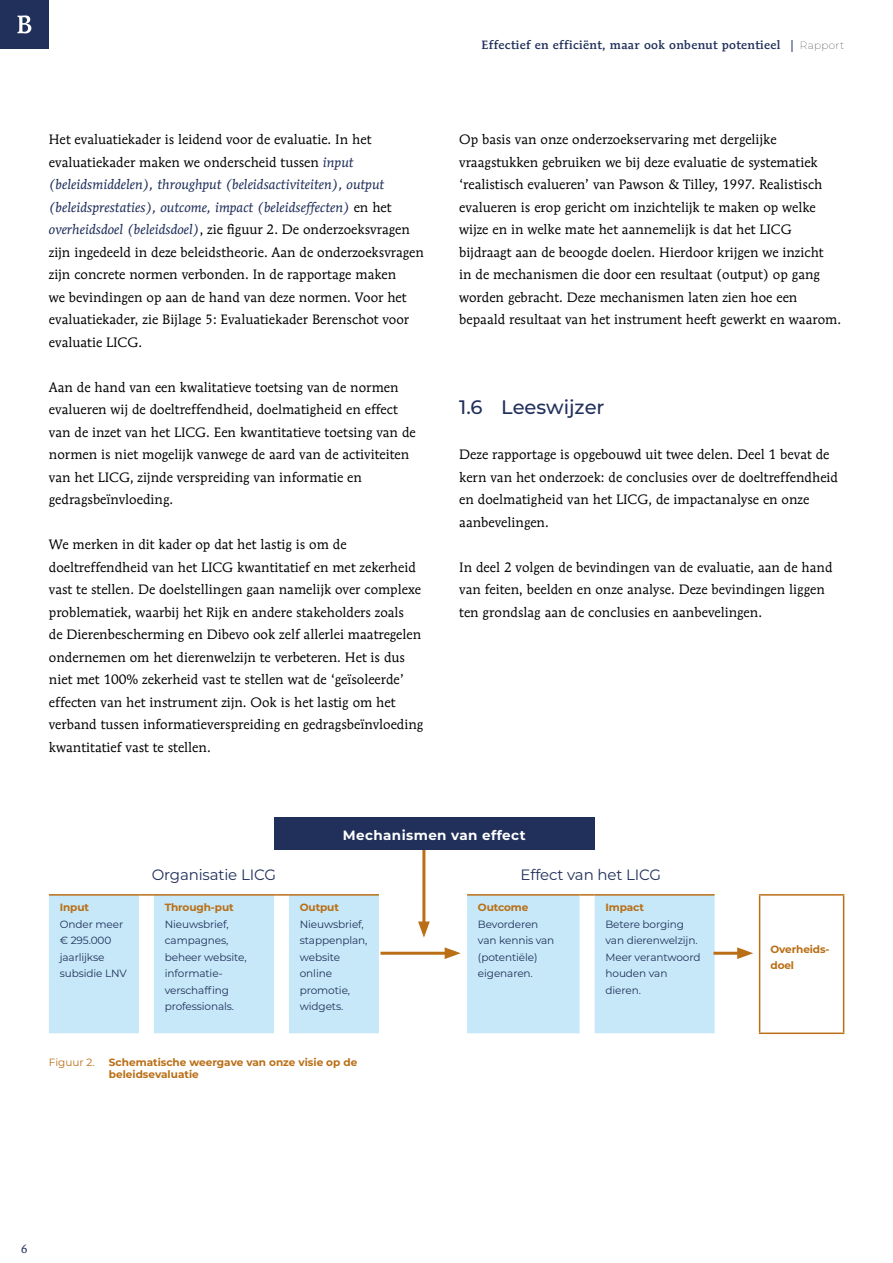
<style>
.page{position:relative;width:893px;height:1263px;background:#fff}
.page>*{position:absolute;margin:0;border:0;box-sizing:border-box;transform-origin:0 0}
.t1{font:500 19.5px "Montserrat";color:#21305b}
.t2{font:15px "Montserrat";letter-spacing:-.01em;color:#21305b}
.t3{font:13.5px/22.5px "Mendoza Roman Std";color:#000}
.t4{font:700 13.5px "Montserrat";letter-spacing:.03em;color:#fff}
.t5{font:500 12px "Mendoza Roman Std";letter-spacing:.03em;color:#21305b}
.t6{font:12px "Mendoza Roman Std";color:#21305b}
.t7{font:10.5px/16.5px "Montserrat";letter-spacing:-.01em;color:#21305b}
.t8{font:700 10.5px/16.5px "Montserrat";letter-spacing:-.01em;color:#ba6e15}
.t9{font:10.5px "Montserrat";color:#ba6e15}
.s1{font-style:italic;color:#21305b}
.s2{font-family:"Montserrat";font-weight:100;font-size:10.5px;color:#000}
</style>
<div class="page">
<div style="left:0;top:0;width:49px;height:49px;background:#21305b"></div>
<svg style="left:17px;top:15px;width:14px;height:18px"></svg>
<div style="left:274px;top:818px;width:321px;height:32px;background:#21305b"></div>
<svg style="left:49px;top:895px;width:666px;height:138px;fill:#c6e8f8"></svg>
<hr style="left:49px;top:894px;width:90px;height:2px;background:#ba6e15">
<svg style="left:139px;top:894px;width:15px;height:2px"></svg>
<hr style="left:154px;top:894px;width:120px;height:2px;background:#ba6e15">
<svg style="left:274px;top:894px;width:15px;height:2px"></svg>
<hr style="left:289px;top:894px;width:90px;height:2px;background:#ba6e15">
<hr style="left:467px;top:894px;width:113px;height:2px;background:#ba6e15">
<svg style="left:580px;top:894px;width:15px;height:2px"></svg>
<hr style="left:595px;top:894px;width:120px;height:2px;background:#ba6e15">
<hr style="left:759px;top:894px;width:85px;height:2px;background:#ba6e15">
<hr style="left:759px;top:896px;width:1px;height:136px;background:#ba6e15">
<hr style="left:843px;top:896px;width:1px;height:136px;background:#ba6e15">
<hr style="left:759px;top:1032px;width:85px;height:2px;background:#ba6e15">
<hr style="left:713px;top:952px;width:30px;height:3px;background:#ba6e15">
<svg style="left:737px;top:947px;width:16px;height:12px"></svg>
<p class="t3" style="left:49px;top:128px;width:377px">Het evaluatiekader is leidend voor de evaluatie. In het evaluatiekader maken we onderscheid tussen <span class="s1">input (beleidsmiddelen), throughput (beleidsactiviteiten), output (beleidsprestaties), outcome, impact (beleidseffecten)</span> en het <span class="s1">overheidsdoel (beleidsdoel)</span>, zie figuur 2. De onderzoeksvragen zijn ingedeeld in deze beleidstheorie. Aan de onderzoeksvragen zijn concrete normen verbonden. In de rapportage maken<br>we bevindingen op aan de hand van deze normen. Voor het evaluatiekader, zie Bijlage 5: Evaluatiekader Berenschot voor evaluatie LICG.</p>
<p class="t3" style="left:49px;top:375px;width:368px">Aan de hand van een kwalitatieve toetsing van de normen evalueren wij de doeltreffendheid, doelmatigheid en effect van de inzet van het LICG. Een kwantitatieve toetsing van de normen is niet mogelijk vanwege de aard van de activiteiten van het LICG, zijnde verspreiding van informatie en gedragsbeïnvloeding.</p>
<p class="t3" style="left:49px;top:533px;width:376px">We merken in dit kader op dat het lastig is om de doeltreffendheid van het LICG kwantitatief en met zekerheid vast te stellen. De doelstellingen gaan namelijk over complexe problematiek, waarbij het Rijk en andere stakeholders zoals<br>de Dierenbescherming en Dibevo ook zelf allerlei maatregelen ondernemen om het dierenwelzijn te verbeteren. Het is dus niet met 100% zekerheid vast te stellen wat de ‘geïsoleerde’ effecten van het instrument zijn. Ook is het lastig om het verband tussen informatieverspreiding en gedragsbeïnvloeding kwantitatief vast te stellen.</p>
<p class="t5" style="left:481px;top:37px;width:364px">Effectief en efficiënt, maar ook onbenut potentieel | <span class="s2">Rapport</span></p>
<p class="t3" style="left:459px;top:128px;width:383px">Op basis van onze onderzoekservaring met dergelijke vraagstukken gebruiken we bij deze evaluatie de systematiek ‘realistisch evalueren’ van Pawson &amp; Tilley, 1997. Realistisch evalueren is erop gericht om inzichtelijk te maken op welke wijze en in welke mate het aannemelijk is dat het LICG bijdraagt aan de beoogde doelen. Hierdoor krijgen we inzicht<br>in de mechanismen die door een resultaat (output) op gang worden gebracht. Deze mechanismen laten zien hoe een bepaald resultaat van het instrument heeft gewerkt en waarom.</p>
<h1 class="t1" style="left:459px;top:393px;width:147px">1.6 Leeswijzer</h1>
<p class="t3" style="left:459px;top:443px;width:380px">Deze rapportage is opgebouwd uit twee delen. Deel 1 bevat de kern van het onderzoek: de conclusies over de doeltreffendheid en doelmatigheid van het LICG, de impactanalyse en onze aanbevelingen.</p>
<p class="t3" style="left:459px;top:555px;width:375px">In deel 2 volgen de bevindingen van de evaluatie, aan de hand van feiten, beelden en onze analyse. Deze bevindingen liggen ten grondslag aan de conclusies en aanbevelingen.</p>
<p class="t4" style="left:343px;top:826px;width:184px">Mechanismen van effect</p>
<p class="t8" style="left:60px;top:899px;width:31px">Input</p>
<p class="t7" style="left:60px;top:915px;width:69px">Onder meer € 295.000 jaarlijkse subsidie LNV</p>
<p class="t2" style="left:152px;top:864px;width:126px">Organisatie LICG</p>
<p class="t2" style="left:521px;top:864px;width:142px">Effect van het LICG</p>
<p class="t8" style="left:165px;top:899px;width:70px">Through-put</p>
<p class="t7" style="left:165px;top:915px;width:83px">Nieuwsbrief, campagnes, beheer website, informatie&shy;verschaffing professionals.</p>
<p class="t8" style="left:300px;top:899px;width:41px">Output</p>
<p class="t7" style="left:300px;top:915px;width:69px">Nieuwsbrief, stappenplan, website online promotie, widgets.</p>
<p class="t8" style="left:478px;top:899px;width:52px">Outcome</p>
<p class="t7" style="left:478px;top:915px;width:78px">Bevorderen van kennis van (potentiële) eigenaren.</p>
<p class="t8" style="left:605px;top:899px;width:40px">Impact</p>
<p class="t7" style="left:605px;top:915px;width:96px">Betere borging van dierenwelzijn.<br>Meer verantwoord houden van dieren.</p>
<p class="t9" style="left:49px;top:1055px;width:47px">Figuur 2.</p>
<p class="t8" style="left:109px;top:1055px;width:250px;line-height:12.6px">Schematische weergave van onze visie op de beleidsevaluatie</p>
<p class="t8" style="left:770px;top:940px;width:61px">Overheids&shy;doel</p>
<p class="t6" style="left:21px;top:1241px;width:8px">6</p>
</div>
